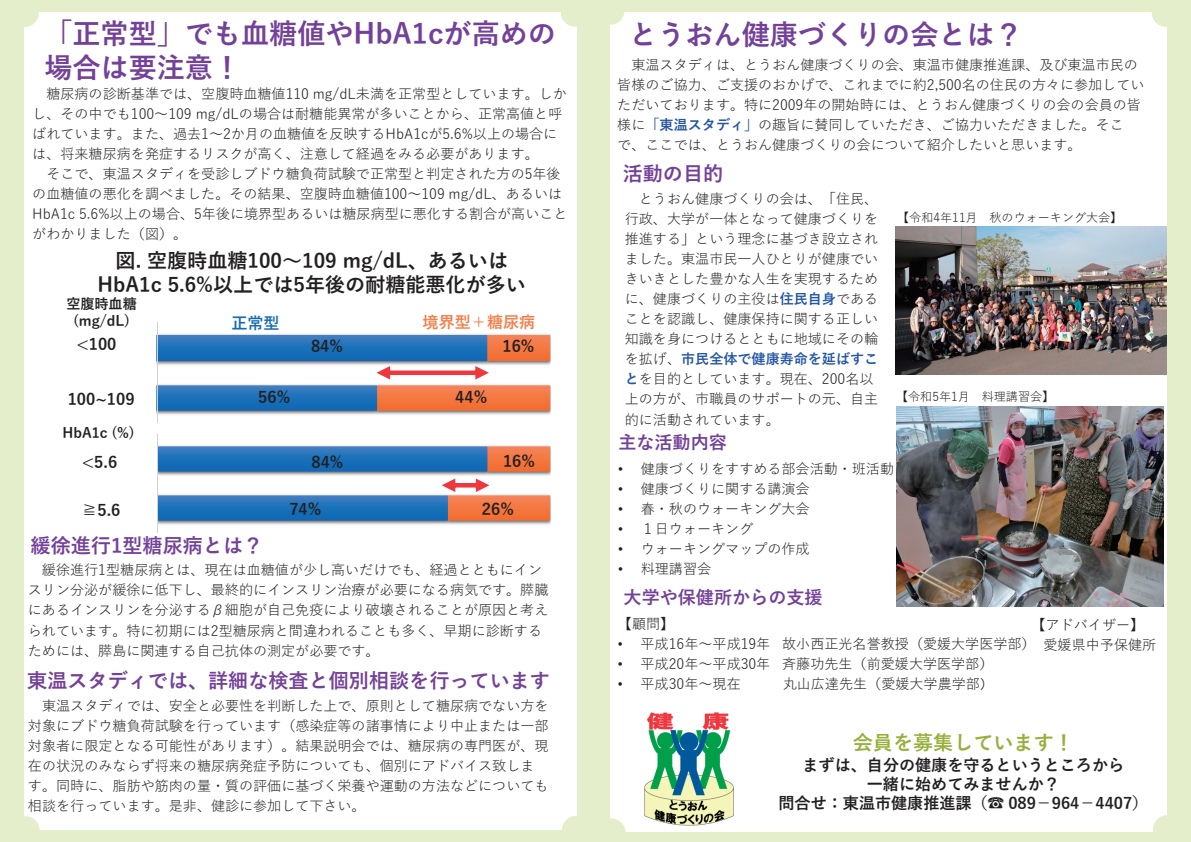
<style>
.page{position:relative;width:1191px;height:842px;background:#fff}
.page>*{position:absolute;margin:0;border:0;box-sizing:border-box;transform-origin:0 0}
.t1{font:700 28.1px/33.7px "Yu Gothic";color:#734199}
.t2{font:700 20.1px/24.1px "Yu Gothic";color:#231f20;text-align:center}
.t3{font:700 20.1px "Yu Gothic";color:#734199}
.t4{font:700 20.1px "Yu Gothic";color:#98af3b}
.t5{font:700 18.1px "Yu Gothic";color:#734199}
.t6{font:700 16.1px/19.3px "Yu Gothic";color:#231f20;text-align:center}
.t7{font:700 16.1px "Yu Gothic";color:#f47e4a}
.t8{font:700 16.1px "Yu Gothic";color:#156ab5}
.t9{font:14.1px/20.1px "Yu Gothic";color:#231f20}
.t10{font:700 14.1px/16.9px "Yu Gothic";color:#231f20;text-align:center}
.t11{font:14.1px "Arial";color:#231f20}
.t12{font:12.1px "Yu Gothic";color:#231f20}
.s1{font-weight:700;color:#2556a6}
.s2{font-family:"MS P Gothic"}
</style>
<div class="page">
<div style="left:0;top:0;width:597px;height:842px;background:#e4eeca"></div>
<div style="left:24px;top:12px;width:552px;height:818px;background:#fff"></div>
<svg style="left:24px;top:12px;width:15px;height:15px"></svg>
<svg style="left:24px;top:816px;width:16px;height:14px"></svg>
<img style="left:156px;top:384px;width:395px;height:31px">
<img style="left:156px;top:334px;width:395px;height:31px">
<hr style="left:157px;top:322px;width:1px;height:101px;background:#d1d1d2">
<svg style="left:376px;top:366px;width:113px;height:14px"></svg>
<img style="left:158px;top:494px;width:393px;height:31px">
<img style="left:158px;top:445px;width:393px;height:31px">
<hr style="left:157px;top:434px;width:1px;height:99px;background:#d1d1d2">
<svg style="left:442px;top:478px;width:47px;height:14px"></svg>
<div style="left:596px;top:0;width:595px;height:842px;background:#e4eeca"></div>
<div style="left:610px;top:12px;width:556px;height:820px;background:#fff"></div>
<svg style="left:1151px;top:12px;width:15px;height:15px"></svg>
<svg style="left:561px;top:12px;width:63px;height:15px"></svg>
<svg style="left:1153px;top:815px;width:13px;height:17px"></svg>
<svg style="left:562px;top:816px;width:63px;height:16px"></svg>
<hr style="left:595px;top:0;width:4px;height:842px;background:#e4eeca">
<img style="left:644px;top:712px;width:90px;height:114px">
<img style="left:897px;top:406px;width:266px;height:200px">
<img style="left:895px;top:226px;width:271px;height:148px">
<h1 class="t1" style="left:46px;top:18px;width:513px">「正常型」でも⾎糖値やHbA1cが⾼めの場合は要注意!</h1>
<p class="t9" style="left:34px;top:82px;width:536px;text-indent:14px">糖尿病の診断基準では、空腹時⾎糖値110 mg/dL未満を正常型としています。しかし、その中でも100〜109 mg/dLの場合は耐糖能異常が多いことから、正常⾼値と呼ばれています。また、過去〜1 か2 ⽉の⾎糖値を反映するHbA1cが5.6%以上の場合には、将来糖尿病を発症するリスクが⾼く、注意して経過をみる必要があります。</p>
<p class="t9" style="left:34px;top:162px;width:537px;text-indent:14px">そこで、東温スタディを受診しブドウ糖負荷試験で正常型と判定された⽅の5年後の⾎糖値の悪化を調べました。その結果、空腹時⾎糖値100〜109 mg/dL、あるいはHbA c1 5.6%以上の場合、5年後に境界型あるいは糖尿病型に悪化する割合が⾼いことがわかりました（図(。</p>
<h2 class="t2" style="left:99px;top:249px;width:430px">図. 空腹時⾎糖100〜109 mg/dL、あるいは<br>HbA c1 5.6%以上では5年後の耐糖能悪化が多い</h2>
<p class="t10" style="left:68px;top:296px;width:72px">空腹時⾎糖(mg/dL(</p>
<p class="t6" style="left:78px;top:335px;width:41px">&gt;100</p>
<p class="t6" style="left:69px;top:390px;width:68px">100~109</p>
<p class="t10" style="left:64px;top:424px;width:74px">H b A %)c1 (</p>
<p class="t6" style="left:84px;top:453px;width:36px">&gt;5.6</p>
<p class="t6" style="left:83px;top:501px;width:41px">≦5.6</p>
<p class="t8" style="left:233px;top:314px;width:50px">正常型</p>
<p class="t6" style="left:260px;top:388px;width:33px">56%</p>
<p class="t6" style="left:312px;top:337px;width:33px">84%</p>
<p class="t6" style="left:313px;top:452px;width:33px">84%</p>
<p class="t6" style="left:291px;top:500px;width:33px">74%</p>
<h2 class="t3" style="left:32px;top:534px;width:234px">緩徐進⾏1型糖尿病とは?</h2>
<p class="t7" style="left:424px;top:313px;width:114px">境界型＋糖尿病</p>
<p class="t6" style="left:457px;top:388px;width:33px">44%</p>
<p class="t6" style="left:504px;top:336px;width:33px">16%</p>
<p class="t6" style="left:504px;top:451px;width:33px">16%</p>
<p class="t6" style="left:483px;top:500px;width:33px">26%</p>
<p class="t9" style="left:29px;top:558px;width:522px;text-indent:14px">緩徐進⾏1型糖尿病とは、現在は⾎糖値が少し⾼いだけでも、経過とともにインスリン分泌が緩徐に低下し、最終的にインスリン治療が必要になる病気です。膵臓にあるインスリンを分泌するβ細胞が⾃⼰免疫により破壊されることが原因と考えられています。特に初期には2型糖尿病と間違われることも多く、早期に診断するためには、膵島に関連する⾃⼰抗体の測定が必要です。</p>
<h2 class="t3" style="left:29px;top:669px;width:524px">東温スタディでは、詳細な検査と個別相談を⾏っています</h2>
<p class="t9" style="left:29px;top:694px;width:522px;text-indent:14px">東温スタディでは、安全と必要性を判断した上で、原則として糖尿病でない⽅を対象にブドウ糖負荷試験を⾏っています（感染症等の諸事情により中⽌または⼀部対象者に限定となる可能性があります）。結果説明会では、糖尿病の専⾨医が、現在の状況のみならず将来の糖尿病発症予防についても、個別にアドバイス致します。同時に、脂肪や筋⾁の量・質の評価に基づく栄養や運動の⽅法などについても相談を⾏っています。是⾮、健診に参加して下さい。</p>
<h1 class="t1" style="left:629px;top:18px;width:395px">とうおん健康づくりの会とは?</h1>
<p class="t9" style="left:617px;top:53px;width:529px;text-indent:14px">東温スタディは、とうおん健康づくりの会、東温市健康推進課、及び東温市⺠の皆様のご協⼒、ご⽀援のおかげで、これまでに約2,500名の住⺠の⽅々に参加していただいております。特に2009年の開始時には、とうおん健康づくりの会の会員の皆様に<span class="s1">「東温スタディ」</span>の趣旨に賛同していただき、ご協⼒いただきました。そこ<br>で、ここでは、とうおん健康づくりの会について紹介したいと思います。</p>
<h2 class="t3" style="left:622px;top:162px;width:102px">活動の⽬的</h2>
<p class="t9" style="left:625px;top:187px;width:255px;text-indent:14px">とうおん健康づくりの会は、「住民、⾏政、⼤学が⼀体となって健康づくりを推進する」という理念に基づき設⽴されました。東温市⺠⼀⼈ひとりが健康でいきいきとした豊かな⼈⽣を実現するために、健康づくりの主役は<span class="s1">住⺠⾃⾝</span>であることを認識し、健康保持に関する正しい知識を⾝につけるとともに地域にその輪を拡げ、<span class="s1">市⺠全体で健康寿命を延ばすこと</span>を⽬的としています。現在、200名以上の⽅が、市職員のサポートの元、⾃主的に活動されています。</p>
<p class="t5" style="left:618px;top:432px;width:110px">主な活動内容</p>
<p class="t9" style="left:640px;top:457px;width:255px">健康づくりをすすめる部会活動・班活動</p>
<p class="t11" style="left:618px;top:459px;width:6px">•</p>
<p class="t11" style="left:618px;top:479px;width:6px">•</p>
<p class="t9" style="left:640px;top:477px;width:170px">健康づくりに関する講演会</p>
<p class="t11" style="left:618px;top:500px;width:6px">•</p>
<p class="t9" style="left:640px;top:497px;width:170px">春・秋のウォーキング⼤会</p>
<p class="t11" style="left:618px;top:520px;width:6px">•</p>
<p class="t9" style="left:640px;top:517px;width:114px">１⽇ウォーキング</p>
<p class="t11" style="left:618px;top:540px;width:6px">•</p>
<p class="t9" style="left:640px;top:537px;width:170px">ウォーキングマップの作成</p>
<p class="t11" style="left:618px;top:560px;width:6px">•</p>
<p class="t9" style="left:640px;top:557px;width:72px">料理講習会</p>
<p class="t12" style="left:897px;top:207px;width:82px">【令和年4 11⽉</p>
<p class="t12" style="left:989px;top:207px;width:134px">秋のウォーキング⼤会【</p>
<p class="t12" style="left:896px;top:385px;width:75px">【令和年5 ⽉1</p>
<p class="t12" style="left:981px;top:385px;width:74px">料理講習会【</p>
<p class="t5" style="left:623px;top:587px;width:201px">⼤学や保健所からの⽀援</p>
<p class="t9" style="left:618px;top:612px;width:58px">【顧問【</p>
<p class="t9" style="left:782px;top:632px;width:255px">故⼩⻄正光名誉教授（愛媛⼤学医学部(</p>
<p class="t9" style="left:640px;top:632px;width:131px">平成16年〜平成19年</p>
<p class="t11" style="left:618px;top:635px;width:6px">•</p>
<p class="t11" style="left:618px;top:655px;width:6px">•</p>
<p class="t11" style="left:618px;top:675px;width:6px">•</p>
<p class="t9" style="left:640px;top:652px;width:131px">平成20年〜平成30年</p>
<p class="t9" style="left:640px;top:672px;width:102px">平成30年〜現在</p>
<p class="t9" style="left:782px;top:652px;width:213px">⻫藤功先⽣（前愛媛⼤学医学部(</p>
<p class="t9" style="left:782px;top:672px;width:206px">丸⼭広達先⽣（愛媛⼤学農学部<span class="s2">(</span></p>
<p class="t9" style="left:1043px;top:613px;width:114px;text-indent:-12px">【アドバイザー【愛媛県中予保健所</p>
<h2 class="t4" style="left:853px;top:732px;width:223px">会員を募集しています!</h2>
<p class="t6" style="left:778px;top:755px;width:371px">まずは、⾃分の健康を守るというところから<br>⼀緒に始めてみませんか?<br>問合せ：東温市健康推進課)☎ 089−964−4407(</p>
</div>
